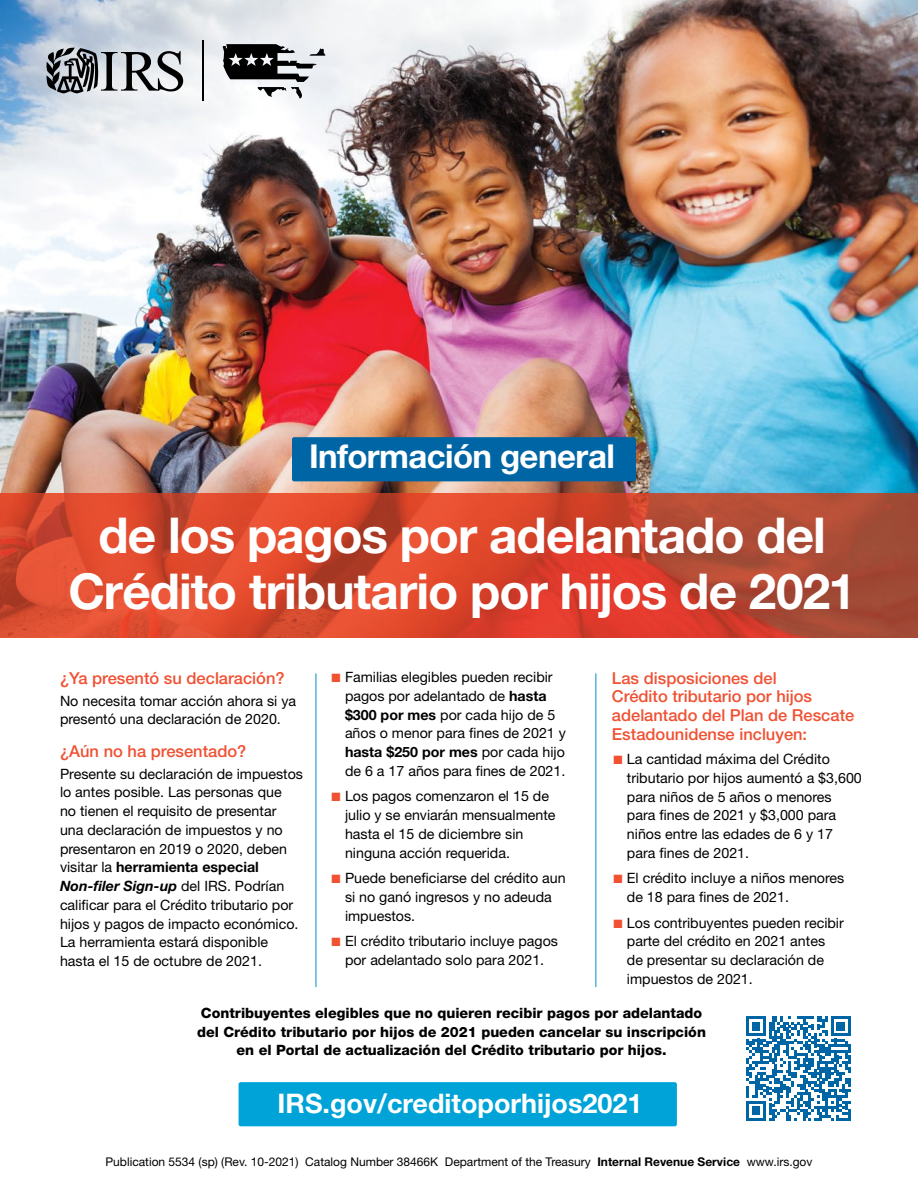
<style>
.page{position:relative;width:918px;height:1188px;background:#fff}
.page>*{position:absolute;margin:0;border:0;box-sizing:border-box;transform-origin:0 0}
.t1{font:700 49.5px/55.5px "Helvetica Neue LT Std";letter-spacing:-.02em;color:#fff;text-align:center}
.t2{font:700 33px "Helvetica Neue LT Std";letter-spacing:-.015em;color:#fff}
.t3{font:700 27px "Helvetica Neue LT Std";color:#fff}
.t4{font:500 16.5px/18.8px "Helvetica Neue LT Std";color:#f05133}
.t5{font:14.25px/18.8px "Helvetica Neue LT Std";color:#000}
.t6{font:800 14.25px/18.8px "Helvetica Neue LT Std";color:#000;text-align:center}
.t7{font:12px "Helvetica Neue LT Std";color:#000}
.t8{font:700 12px "Helvetica Neue LT Std";color:#000}
.s1{font-weight:700}
.s2{font-weight:700;font-style:italic}
.s3{color:#f05133}
.s4{font-weight:400}
</style>
<div class="page">
<img style="left:0;top:0;width:918px;height:493px">
<div style="left:239px;top:1082px;width:438px;height:44px;background:#00a3d7;border-radius:2px"></div>
<div style="left:292px;top:437px;width:344px;height:44px;background:#0065a4;border-radius:2px"></div>
<svg style="left:46px;top:47px;width:137px;height:46px;background:#8b8e92"></svg>
<hr style="left:203px;top:40px;width:1px;height:61px;background:#000">
<svg style="left:223px;top:44px;width:102px;height:55px"></svg>
<svg style="left:0;top:493px;width:918px;height:145px;background:#cd472f"></svg>
<hr style="left:316px;top:673px;width:1px;height:314px;background:#008dc7">
<hr style="left:596px;top:673px;width:1px;height:314px;background:#008dc7">
<svg style="left:746px;top:1016px;width:105px;height:105px"></svg>
<p class="t2" style="left:309px;top:435px;width:307px">Información general</p>
<h1 class="t1" style="left:68px;top:507px;width:789px">de los pagos por adelantado del<br>Crédito tributario por hijos de 2021</h1>
<h2 class="t4" style="left:60px;top:668px;width:226px">¿Ya presentó su declaración?</h2>
<p class="t5" style="left:60px;top:691px;width:238px">No necesita tomar acción ahora si ya presentó una declaración de 2020.</p>
<h2 class="t4" style="left:60px;top:741px;width:188px">¿Aún no ha presentado?</h2>
<p class="t5" style="left:60px;top:764px;width:245px">Presente su declaración de impuestos lo antes posible. Las personas que<br>no tienen el requisito de presentar una declaración de impuestos y no presentaron en 2019 o 2020, deben visitar la <span class="s1">herramienta especial </span><span class="s2">Non-filer Sign-up</span> del IRS. Podrían calificar para el Crédito tributario por hijos y pagos de impacto económico.<br>La herramienta estará disponible hasta el 15 de octubre de 2021.</p>
<p class="t5" style="left:345px;top:667px;width:222px;text-indent:-14px"><span class="s3">■</span> Familias elegibles pueden recibir pagos por adelantado de <span class="s1">hasta $300 por mes</span> por cada hijo de 5 años o menor para fines de 2021 y <span class="s1">hasta $250 por mes</span> por cada hijo de 6 a 17 años para fines de 2021.</p>
<p class="t5" style="left:345px;top:787px;width:212px;text-indent:-14px"><span class="s3">■</span> Los pagos comenzaron el 15 de julio y se enviarán mensualmente hasta el 15 de diciembre sin ninguna acción requerida.</p>
<p class="t5" style="left:345px;top:868px;width:222px;text-indent:-14px"><span class="s3">■</span> Puede beneficiarse del crédito aun si no ganó ingresos y no adeuda impuestos.</p>
<p class="t5" style="left:332px;top:931px;width:228px;text-align:center"><span class="s3">■</span> El crédito tributario incluye pagos por adelantado solo para 2021.</p>
<p class="t6" style="left:197px;top:1003px;width:510px">Contribuyentes elegibles que no quieren recibir pagos por adelantado del Crédito tributario por hijos de 2021 pueden cancelar su inscripción en el Portal de actualización del Crédito tributario por hijos.</p>
<h2 class="t4" style="left:612px;top:668px;width:244px">Las disposiciones del<br>Crédito tributario por hijos adelantado del Plan de Rescate<br>Estadounidense incluyen:</h2>
<p class="t5" style="left:627px;top:749px;width:236px;text-indent:-14px"><span class="s3">■</span> La cantidad máxima del Crédito tributario por hijos aumentó a $3,600 para niños de 5 años o menores para fines de 2021 y $3,000 para niños entre las edades de 6 y 17 para fines de 2021.</p>
<p class="t5" style="left:627px;top:869px;width:219px;text-indent:-14px"><span class="s3">■</span> El crédito incluye a niños menores de 18 para fines de 2021.</p>
<p class="t5" style="left:627px;top:913px;width:218px;text-indent:-14px"><span class="s3">■</span> Los contribuyentes pueden recibir parte del crédito en 2021 antes de presentar su declaración de impuestos de 2021.</p>
<h3 class="t3" style="left:278px;top:1087px;width:367px">IRS.gov/creditoporhijos2021</h3>
<p class="t7" style="left:105px;top:1155px;width:334px">Publication 5534 (sp) (Rev. 10-2021) Catalog Number 38466K</p>
<p class="t7" style="left:445px;top:1155px;width:147px">Department of the Treasury</p>
<p class="t8" style="left:597px;top:1155px;width:217px">Internal Revenue Service <span class="s4">www.irs.gov</span></p>
</div>
